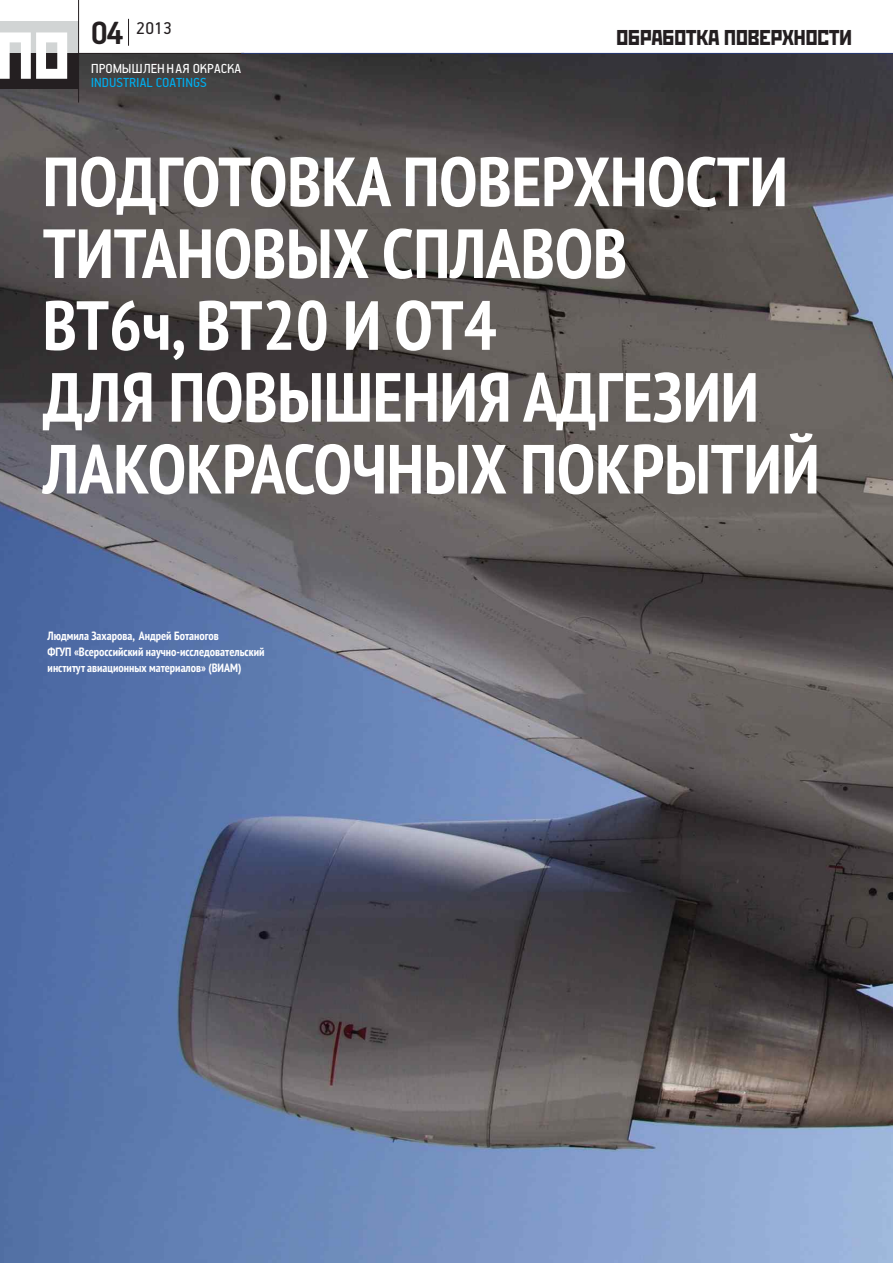
<style>
.page{position:relative;width:893px;height:1263px;background:#fff}
.page>*{position:absolute;margin:0;border:0;box-sizing:border-box;transform-origin:0 0}
.t1{font:700 condensed 69.45px/71.8px "PT Sans";color:#fff}
.t2{font:700 36px "PF Handbook Pro";color:#241f21}
.t3{font:21.45px "Rodchenko C";letter-spacing:.065em;color:#241f21}
.t4{font:19.05px "PF Handbook Pro";color:#241f21}
.t5{font:14.7px "PF Handbook Pro";color:#fff}
.t6{font:14.7px "PF Handbook Pro";color:#00aded}
.t7{font:700 condensed 12px/16.2px "PT Sans";color:#fff}
</style>
<div class="page">
<img style="left:0;top:54px;width:893px;height:1209px">
<hr style="left:79px;top:53px;width:165px;height:1px;background:#241f21">
<hr style="left:241px;top:53px;width:652px;height:1px;background:#263873">
<div style="left:0;top:21px;width:79px;height:68px;background:#d1d4d4"></div>
<div style="left:0;top:53px;width:79px;height:36px;background:#241f21"></div>
<hr style="left:78px;top:0;width:1px;height:103px;background:#241f21">
<svg style="left:128px;top:19px;width:1px;height:27px"></svg>
<svg style="left:0;top:32px;width:67px;height:47px"></svg>
<h2 class="t2" style="left:90px;top:17px;width:35px">04</h2>
<h3 class="t4" style="left:136px;top:20px;width:38px">2013</h3>
<p class="t5" style="left:91px;top:62px;width:152px">ПРОМЫШЛЕННАЯ ОКРАСКА</p>
<p class="t6" style="left:91px;top:76px;width:118px">INDUSTRIAL COATINGS</p>
<h3 class="t3" style="left:616px;top:27px;width:235px">ОБРАБОТКА ПОВЕРХНОСТИ</h3>
<h1 class="t1" style="left:43px;top:151px;width:778px">ПОДГОТОВКА ПОВЕРХНОСТИ<br>ТИТАНОВЫХ СПЛАВОВ<br>ВТ6ч, ВТ20 И ОТ4<br>ДЛЯ ПОВЫШЕНИЯ АДГЕЗИИ<br>ЛАКОКРАСОЧНЫХ ПОКРЫТИЙ</h1>
<p class="t7" style="left:48px;top:628px;width:218px">Людмила Захарова, Андрей Ботаногов<br>ФГУП «Всероссийский научно-исследовательский институт авиационных материалов» (ВИАМ)</p>
</div>
